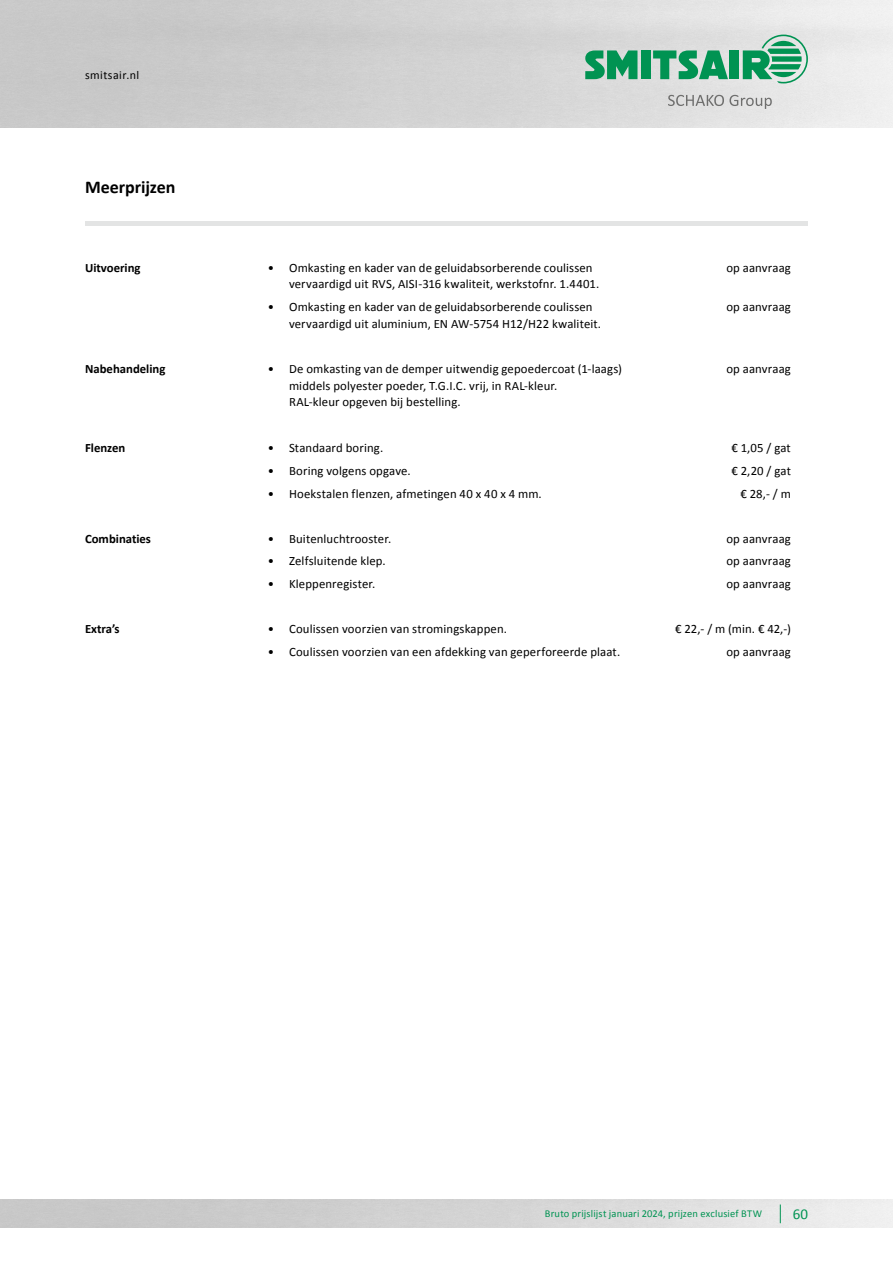
<style>
.page{position:relative;width:893px;height:1263px;background:#fff}
.page>*{position:absolute;margin:0;border:0;box-sizing:border-box;transform-origin:0 0}
.t1{font:700 18px "Calibri";color:#000}
.t2{font:15px "Calibri";color:#009352}
.t3{font:12.75px/16.5px "Calibri";letter-spacing:.01em;color:#000}
.t4{font:700 12.75px "Calibri";color:#000}
.t5{font:12px "Calibri";letter-spacing:.035em;color:#000}
.t6{font:10.5px "Calibri";letter-spacing:.015em;color:#009352}
</style>
<div class="page">
<img style="left:0;top:0;width:893px;height:128px">
<svg style="left:668px;top:95px;width:104px;height:14px"></svg>
<div style="left:641px;top:50px;width:9px;height:29px;background:#009352"></div>
<svg style="left:585px;top:50px;width:52px;height:29px;background:#39a575"></svg>
<div style="left:730px;top:50px;width:9px;height:29px;background:#009352"></div>
<svg style="left:653px;top:50px;width:75px;height:29px;background:#59b18a"></svg>
<svg style="left:743px;top:35px;width:65px;height:48px;background:#79bea0"></svg>
<svg style="left:780px;top:1204px;width:1px;height:19px"></svg>
<div style="left:85px;top:221px;width:723px;height:5px;background:#e3e4e4"></div>
<p class="t5" style="left:85px;top:68px;width:56px">smitsair.nl</p>
<h1 class="t1" style="left:85px;top:175px;width:92px">Meerprijzen</h1>
<p class="t4" style="left:85px;top:259px;width:57px">Uitvoering</p>
<p class="t3" style="left:268px;top:259px;width:326px">• Omkasting en kader van de geluidabsorberende coulissen</p>
<p class="t3" style="left:726px;top:259px;width:66px">op aanvraag</p>
<p class="t3" style="left:289px;top:276px;width:312px">vervaardigd uit RVS, AISI-316 kwaliteit, werkstofnr. 1.4401.</p>
<p class="t3" style="left:268px;top:299px;width:326px">• Omkasting en kader van de geluidabsorberende coulissen</p>
<p class="t3" style="left:726px;top:299px;width:66px">op aanvraag</p>
<p class="t3" style="left:289px;top:315px;width:314px">vervaardigd uit aluminium, EN AW-5754 H12/H22 kwaliteit.</p>
<p class="t4" style="left:85px;top:361px;width:82px">Nabehandeling</p>
<p class="t3" style="left:268px;top:361px;width:356px">• De omkasting van de demper uitwendig gepoedercoat (1-laags)</p>
<p class="t3" style="left:726px;top:361px;width:66px">op aanvraag</p>
<p class="t3" style="left:289px;top:377px;width:270px">middels polyester poeder, T.G.I.C. vrij, in RAL-kleur.<br>RAL-kleur opgeven bij bestelling.</p>
<p class="t4" style="left:85px;top:440px;width:42px">Flenzen</p>
<p class="t3" style="left:268px;top:440px;width:117px">• Standaard boring.</p>
<p class="t3" style="left:731px;top:440px;width:61px">€ 1,05 / gat</p>
<p class="t3" style="left:268px;top:463px;width:144px">• Boring volgens opgave.</p>
<p class="t3" style="left:731px;top:463px;width:61px">€ 2,20 / gat</p>
<p class="t3" style="left:268px;top:485px;width:275px">• Hoekstalen flenzen, afmetingen 40 x 40 x 4 mm.</p>
<p class="t3" style="left:740px;top:485px;width:52px">€ 28,- / m</p>
<p class="t4" style="left:85px;top:530px;width:68px">Combinaties</p>
<p class="t3" style="left:268px;top:530px;width:125px">• Buitenluchtrooster.</p>
<p class="t3" style="left:726px;top:530px;width:66px">op aanvraag</p>
<p class="t3" style="left:268px;top:553px;width:119px">• Zelfsluitende klep.</p>
<p class="t3" style="left:726px;top:553px;width:66px">op aanvraag</p>
<p class="t3" style="left:268px;top:576px;width:109px">• Kleppenregister.</p>
<p class="t3" style="left:726px;top:576px;width:66px">op aanvraag</p>
<p class="t4" style="left:85px;top:620px;width:36px">Extra’s</p>
<p class="t3" style="left:268px;top:620px;width:241px">• Coulissen voorzien van stromingskappen.</p>
<p class="t3" style="left:675px;top:620px;width:117px">€ 22,- / m (min. € 42,-)</p>
<p class="t3" style="left:268px;top:643px;width:354px">• Coulissen voorzien van een afdekking van geperforeerde plaat.</p>
<p class="t3" style="left:726px;top:643px;width:66px">op aanvraag</p>
<p class="t6" style="left:545px;top:1207px;width:219px">Bruto prijslijst januari 2024, prijzen exclusief BTW</p>
<p class="t2" style="left:793px;top:1204px;width:17px">60</p>
</div>
